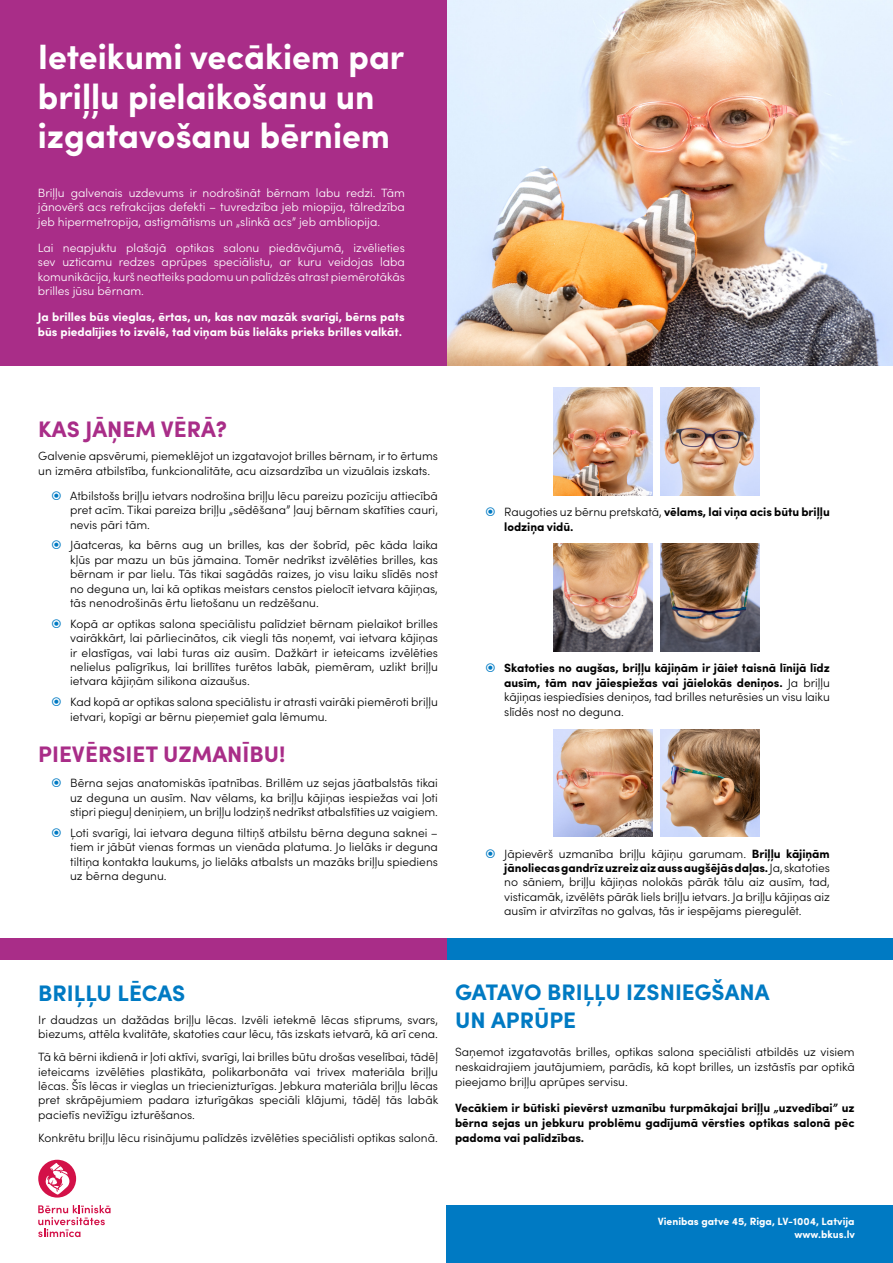
<style>
.page{position:relative;width:893px;height:1263px;background:#fff}
.page>*{position:absolute;margin:0;border:0;box-sizing:border-box;transform-origin:0 0}
.t1{font:700 35.25px/39.8px "Sofia Pro";color:#fff}
.t2{font:700 22.5px/27.7px "Sofia Pro";color:#007ac3}
.t3{font:700 22.5px "Sofia Pro";color:#a92d88}
.t4{font:300 12px/14.4px "Sofia Pro";color:#000;text-align:justify}
.t5{font:700 12px/14.4px "Sofia Pro";letter-spacing:-.005em;color:#000;text-align:justify}
.t6{font:300 12px/14.4px "Sofia Pro";color:#fff;text-align:justify}
.t7{font:700 12px/14.4px "Sofia Pro";color:#fff}
.t8{font:700 10.5px/12.6px "Sofia Pro";color:#fff;text-align:right}
.s1{font-weight:300}
.s2{font-weight:700}
</style>
<div class="page">
<svg style="left:38px;top:1205px;width:73px;height:32px"></svg>
<svg style="left:38px;top:1160px;width:38px;height:37px"></svg>
<img style="left:446px;top:0;width:447px;height:366px">
<div style="left:0;top:0;width:446px;height:366px;background:#a92d88"></div>
<div style="left:446px;top:1205px;width:447px;height:58px;background:#007ac3"></div>
<div style="left:446px;top:938px;width:447px;height:22px;background:#007ac3"></div>
<div style="left:0;top:938px;width:446px;height:22px;background:#a92d88"></div>
<img style="left:553px;top:388px;width:99px;height:108px">
<img style="left:660px;top:388px;width:99px;height:108px">
<img style="left:553px;top:544px;width:99px;height:107px">
<img style="left:660px;top:544px;width:99px;height:107px">
<img style="left:553px;top:729px;width:99px;height:108px">
<img style="left:660px;top:729px;width:99px;height:108px">
<h1 class="t1" style="left:38px;top:34px;width:368px">Ieteikumi vecākiem par briļļu pielaikošanu un izgatavošanu bērniem</h1>
<p class="t6" style="left:38px;top:185px;width:368px">Briļļu galvenais uzdevums ir nodrošināt bērnam labu redzi. Tām jānovērš acs refrakcijas defekti – tuvredzība jeb miopija, tālredzība jeb hipermetropija, astigmātisms un „slinkā acs” jeb ambliopija.</p>
<p class="t6" style="left:38px;top:240px;width:368px">Lai neapjuktu plašajā optikas salonu piedāvājumā, izvēlieties sev uzticamu redzes aprūpes speciālistu, ar kuru veidojas laba komunikācija, kurš neatteiks padomu un palīdzēs atrast piemērotākās brilles jūsu bērnam.</p>
<p class="t7" style="left:38px;top:309px;width:368px">Ja brilles būs vieglas, ērtas, un, kas nav mazāk svarīgi, bērns pats būs piedalījies to izvēlē, tad viņam būs lielāks prieks brilles valkāt.</p>
<h2 class="t3" style="left:38px;top:412px;width:190px">KAS JĀŅEM VĒRĀ?</h2>
<p class="t4" style="left:38px;top:448px;width:401px">Galvenie apsvērumi, piemeklējot un izgatavojot brilles bērnam, ir to ērtums un izmēra atbilstība, funkcionalitāte, acu aizsardzība un vizuālais izskats.</p>
<p class="t4" style="left:70px;top:488px;width:369px">Atbilstošs briļļu ietvars nodrošina briļļu lēcu pareizu pozīciju attiecībā pret acīm. Tikai pareiza briļļu „sēdēšana” ļauj bērnam skatīties cauri, nevis pāri tām.</p>
<p class="t4" style="left:70px;top:537px;width:369px">Jāatceras, ka bērns aug un brilles, kas der šobrīd, pēc kāda laika kļūs par mazu un būs jāmaina. Tomēr nedrīkst izvēlēties brilles, kas bērnam ir par lielu. Tās tikai sagādās raizes, jo visu laiku slīdēs nost no deguna un, lai kā optikas meistars censtos pielocīt ietvara kājiņas, tās nenodrošinās ērtu lietošanu un redzēšanu.</p>
<p class="t4" style="left:70px;top:616px;width:369px">Kopā ar optikas salona speciālistu palīdziet bērnam pielaikot brilles vairākkārt, lai pārliecinātos, cik viegli tās noņemt, vai ietvara kājiņas ir elastīgas, vai labi turas aiz ausīm. Dažkārt ir ieteicams izvēlēties nelielus palīgrīkus, lai brillītes turētos labāk, piemēram, uzlikt briļļu ietvara kājiņām silikona aizaušus.</p>
<p class="t4" style="left:70px;top:694px;width:369px">Kad kopā ar optikas salona speciālistu ir atrasti vairāki piemēroti briļļu ietvari, kopīgi ar bērnu pieņemiet gala lēmumu.</p>
<h2 class="t3" style="left:38px;top:737px;width:249px">PIEVĒRSIET UZMANĪBU!</h2>
<p class="t4" style="left:70px;top:775px;width:369px">Bērna sejas anatomiskās īpatnības. Brillēm uz sejas jāatbalstās tikai uz deguna un ausīm. Nav vēlams, ka briļļu kājiņas iespiežas vai ļoti stipri pieguļ deniņiem, un briļļu lodziņš nedrīkst atbalstīties uz vaigiem.</p>
<p class="t4" style="left:70px;top:825px;width:369px">Ļoti svarīgi, lai ietvara deguna tiltiņš atbilstu bērna deguna saknei – tiem ir jābūt vienas formas un vienāda platuma. Jo lielāks ir deguna tiltiņa kontakta laukums, jo lielāks atbalsts un mazāks briļļu spiediens uz bērna degunu.</p>
<p class="t5" style="left:504px;top:504px;width:327px"><span class="s1">Raugoties uz bērnu pretskatā,</span> vēlams, lai viņa acis būtu briļļu lodziņa vidū.</p>
<p class="t5" style="left:504px;top:660px;width:327px">Skatoties no augšas, briļļu kājiņām ir jāiet taisnā līnijā līdz ausīm, tām nav jāiespiežas vai jāielokās deniņos. <span class="s1">Ja briļļu kājiņas iespiedīsies deniņos, tad brilles neturēsies un visu laiku slīdēs nost no deguna.</span></p>
<p class="t4" style="left:504px;top:845px;width:327px">Jāpievērš uzmanība briļļu kājiņu garumam. <span class="s2">Briļļu kājiņām jānoliecas gandrīz uzreiz aiz auss augšējās daļas.</span> Ja, skatoties no sāniem, briļļu kājiņas nolokās pārāk tālu aiz ausīm, tad, visticamāk, izvēlēts pārāk liels briļļu ietvars. Ja briļļu kājiņas aiz ausīm ir atvirzītas no galvas, tās ir iespējams pieregulēt.</p>
<h2 class="t2" style="left:38px;top:978px;width:149px">BRIĻĻU LĒCAS</h2>
<p class="t4" style="left:38px;top:1012px;width:401px">Ir daudzas un dažādas briļļu lēcas. Izvēli ietekmē lēcas stiprums, svars, biezums, attēla kvalitāte, skatoties caur lēcu, tās izskats ietvarā, kā arī cena.</p>
<p class="t4" style="left:38px;top:1049px;width:401px">Tā kā bērni ikdienā ir ļoti aktīvi, svarīgi, lai brilles būtu drošas veselībai, tādēļ ieteicams izvēlēties plastikāta, polikarbonāta vai trivex materiāla briļļu lēcas. Šīs lēcas ir vieglas un triecienizturīgas. Jebkura materiāla briļļu lēcas pret skrāpējumiem padara izturīgākas speciāli klājumi, tādēļ tās labāk pacietīs nevīžīgu izturēšanos.</p>
<p class="t4" style="left:38px;top:1129px;width:401px">Konkrētu briļļu lēcu risinājumu palīdzēs izvēlēties speciālisti optikas salonā.</p>
<h2 class="t2" style="left:455px;top:977px;width:316px">GATAVO BRIĻĻU IZSNIEGŠANA<br>UN APRŪPE</h2>
<p class="t4" style="left:455px;top:1043px;width:401px;line-height:15.1px">Saņemot izgatavotās brilles, optikas salona speciālisti atbildēs uz visiem neskaidrajiem jautājumiem, parādīs, kā kopt brilles, un izstāstīs par optikā pieejamo briļļu aprūpes servisu.</p>
<p class="t5" style="left:455px;top:1099px;width:401px;line-height:15.1px">Vecākiem ir būtiski pievērst uzmanību turpmākajai briļļu „uzvedībai” uz bērna sejas un jebkuru problēmu gadījumā vērsties optikas salonā pēc padoma vai palīdzības.</p>
<p class="t8" style="left:658px;top:1215px;width:199px">Vienibas gatve 45, Riga, LV-1004, Latvija www.bkus.lv</p>
</div>
